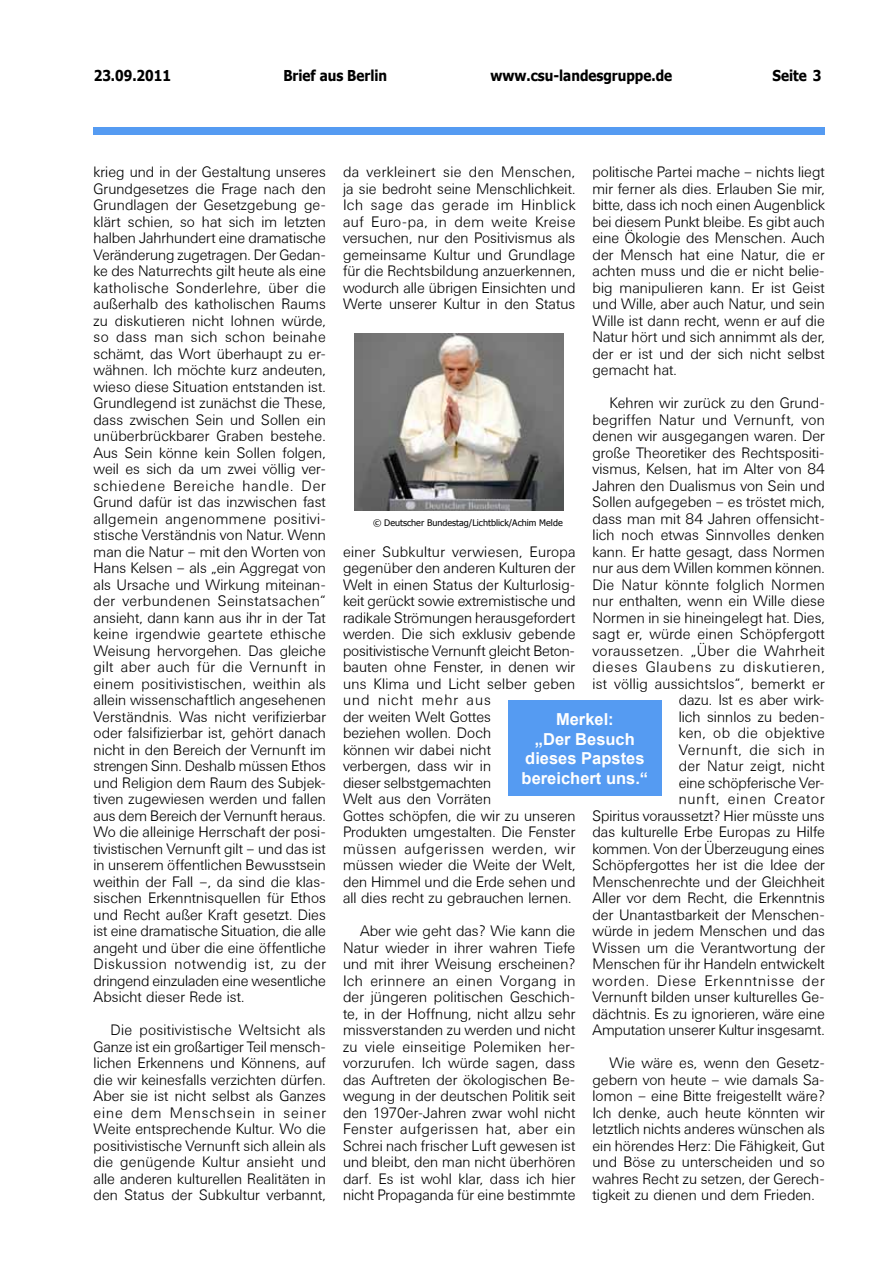
<style>
.page{position:relative;width:893px;height:1263px;background:#fff}
.page>*{position:absolute;margin:0;border:0;box-sizing:border-box;transform-origin:0 0}
.t1{font:700 16.5px/19.5px "Arial";color:#fff;text-align:center}
.t2{font:300 15px/16.5px "Univers BSK";color:#000;text-align:justify}
.t3{font:700 15px "Tahoma";color:#000;scale:.9 1}
.t4{font:9px "Tahoma";color:#000}
</style>
<div class="page">
<div style="left:93px;top:128px;width:732px;height:7px;background:#559bf2"></div>
<div style="left:508px;top:700px;width:154px;height:96px;background:#559bf2"></div>
<img style="left:355px;top:334px;width:209px;height:176px">
<p class="t3" style="left:94px;top:65px;width:87px">23.09.2011</p>
<p class="t3" style="left:283px;top:65px;width:117px">Brief aus Berlin</p>
<p class="t3" style="left:490px;top:65px;width:203px">www.csu-landesgruppe.de</p>
<p class="t3" style="left:772px;top:65px;width:56px">Seite 3</p>
<p class="t2" style="left:94px;top:164px;width:234px">krieg und in der Gestaltung unseres Grundgesetzes die Frage nach den Grundlagen der Gesetzgebung ge&shy;klärt schien, so hat sich im letzten halben Jahrhundert eine dramatische Veränderung zugetragen. Der Gedan&shy;ke des Naturrechts gilt heute als eine katholische Sonderlehre, über die außerhalb des katholischen Raums zu diskutieren nicht lohnen würde, so dass man sich schon beinahe schämt, das Wort überhaupt zu er&shy;wähnen. Ich möchte kurz andeuten, wieso diese Situation entstanden ist.<br>Grundlegend ist zunächst die These, dass zwischen Sein und Sollen ein unüberbrückbarer Graben bestehe.<br>Aus Sein könne kein Sollen folgen, weil es sich da um zwei völlig ver&shy;schiedene Bereiche handle. Der Grund dafür ist das inzwischen fast allgemein angenommene positivi&shy;stische Verständnis von Natur. Wenn man die Natur – mit den Worten von Hans Kelsen – als „ein Aggregat von als Ursache und Wirkung miteinan&shy;der verbundenen Seinstatsachen“ ansieht, dann kann aus ihr in der Tat keine irgendwie geartete ethische Weisung hervorgehen. Das gleiche gilt aber auch für die Vernunft in einem positivistischen, weithin als allein wissenschaftlich angesehenen Verständnis. Was nicht verifizierbar oder falsifizierbar ist, gehört danach nicht in den Bereich der Vernunft im strengen Sinn. Deshalb müssen Ethos und Religion dem Raum des Subjek&shy;tiven zugewiesen werden und fallen aus dem Bereich der Vernunft heraus.<br>Wo die alleinige Herrschaft der posi&shy;tivistischen Vernunft gilt – und das ist in unserem öffentlichen Bewusstsein weithin der Fall –, da sind die klas&shy;sischen Erkenntnisquellen für Ethos und Recht außer Kraft gesetzt. Dies ist eine dramatische Situation, die alle angeht und über die eine öffentliche Diskussion notwendig ist, zu der dringend einzuladen eine wesentliche Absicht dieser Rede ist.</p>
<p class="t2" style="left:94px;top:1022px;width:234px;text-indent:17px">Die positivistische Weltsicht als Ganze ist ein großartiger Teil mensch&shy;lichen Erkennens und Könnens, auf die wir keinesfalls verzichten dürfen.<br>Aber sie ist nicht selbst als Ganzes eine dem Menschsein in seiner Weite entsprechende Kultur. Wo die positivistische Vernunft sich allein als die genügende Kultur ansieht und alle anderen kulturellen Realitäten in den Status der Subkultur verbannt,</p>
<p class="t2" style="left:592px;top:164px;width:234px">politische Partei mache – nichts liegt mir ferner als dies. Erlauben Sie mir, bitte, dass ich noch einen Augenblick bei diesem Punkt bleibe. Es gibt auch eine Ökologie des Menschen. Auch der Mensch hat eine Natur, die er achten muss und die er nicht belie&shy;big manipulieren kann. Er ist Geist und Wille, aber auch Natur, und sein Wille ist dann recht, wenn er auf die Natur hört und sich annimmt als der, der er ist und der sich nicht selbst gemacht hat.</p>
<p class="t2" style="left:592px;top:395px;width:234px;text-align:right">Kehren wir zurück zu den Grund&shy;begriffen Natur und Vernunft, von denen wir ausgegangen waren. Der große Theoretiker des Rechtspositi&shy;vismus, Kelsen, hat im Alter von 84<br>Jahren den Dualismus von Sein und<br>Sollen aufgegeben – es tröstet mich, dass man mit 84 Jahren offensicht&shy;lich noch etwas Sinnvolles denken kann. Er hatte gesagt, dass Normen nur aus dem Willen kommen können.<br>Die Natur könnte folglich Normen nur enthalten, wenn ein Wille diese<br>Normen in sie hineingelegt hat. Dies, sagt er, würde einen Schöpfergott voraussetzen. „Über die Wahrheit dieses Glaubens zu diskutieren, ist völlig aussichtslos“, bemerkt er dazu. Ist es aber wirk-<br>lich sinnlos zu beden-<br>ken, ob die objektive<br>Vernunft, die sich in<br>der Natur zeigt, nicht<br>eine schöpferische Ver-<br>nunft, einen Creator<br>Spiritus voraussetzt? Hier müsste uns das kulturelle Erbe Europas zu Hilfe kommen. Von der Überzeugung eines<br>Schöpfergottes her ist die Idee der<br>Menschenrechte und der Gleichheit<br>Aller vor dem Recht, die Erkenntnis der Unantastbarkeit der Menschen&shy;würde in jedem Menschen und das<br>Wissen um die Verantwortung der<br>Menschen für ihr Handeln entwickelt worden. Diese Erkenntnisse der<br>Vernunft bilden unser kulturelles Ge&shy;dächtnis. Es zu ignorieren, wäre eine<br>Amputation unserer Kultur insgesamt.</p>
<p class="t2" style="left:592px;top:1055px;width:234px;text-indent:17px">Wie wäre es, wenn den Gesetz&shy;gebern von heute – wie damals Sa&shy;lomon – eine Bitte freigestellt wäre?<br>Ich denke, auch heute könnten wir letztlich nichts anderes wünschen als ein hörendes Herz: Die Fähigkeit, Gut und Böse zu unterscheiden und so wahres Recht zu setzen, der Gerech&shy;tigkeit zu dienen und dem Frieden.</p>
<p class="t2" style="left:343px;top:164px;width:234px">da verkleinert sie den Menschen, ja sie bedroht seine Menschlichkeit.<br>Ich sage das gerade im Hinblick auf Euro-pa, in dem weite Kreise versuchen, nur den Positivismus als gemeinsame Kultur und Grundlage für die Rechtsbildung anzuerkennen, wodurch alle übrigen Einsichten und Werte unserer Kultur in den Status</p>
<p class="t4" style="left:373px;top:516px;width:191px">© Deutscher Bundestag/Lichtblick/Achim Melde</p>
<p class="t2" style="left:343px;top:543px;width:234px;text-align:left">einer Subkultur verwiesen, Europa gegenüber den anderen Kulturen der<br>Welt in einen Status der Kulturlosig&shy;keit gerückt sowie extremistische und radikale Strömungen herausgefordert werden. Die sich exklusiv gebende positivistische Vernunft gleicht Beton&shy;bauten ohne Fenster, in denen wir uns Klima und Licht selber geben und nicht mehr aus<br>der weiten Welt Gottes<br>beziehen wollen. Doch<br>können wir dabei nicht<br>verbergen, dass wir in<br>dieser selbstgemachten<br>Welt aus den Vorräten<br>Gottes schöpfen, die wir zu unseren<br>Produkten umgestalten. Die Fenster müssen aufgerissen werden, wir müssen wieder die Weite der Welt, den Himmel und die Erde sehen und all dies recht zu gebrauchen lernen.</p>
<p class="t2" style="left:343px;top:923px;width:234px;text-indent:17px">Aber wie geht das? Wie kann die Natur wieder in ihrer wahren Tiefe und mit ihrer Weisung erscheinen?<br>Ich erinnere an einen Vorgang in der jüngeren politischen Geschich&shy;te, in der Hoffnung, nicht allzu sehr missverstanden zu werden und nicht zu viele einseitige Polemiken her&shy;vorzurufen. Ich würde sagen, dass das Auftreten der ökologischen Be&shy;wegung in der deutschen Politik seit den 1970er-Jahren zwar wohl nicht Fenster aufgerissen hat, aber ein Schrei nach frischer Luft gewesen ist und bleibt, den man nicht überhören darf. Es ist wohl klar, dass ich hier nicht Propaganda für eine bestimmte</p>
<p class="t1" style="left:522px;top:710px;width:128px">Merkel:<br>„Der Besuch dieses Papstes bereichert uns.“</p>
</div>
